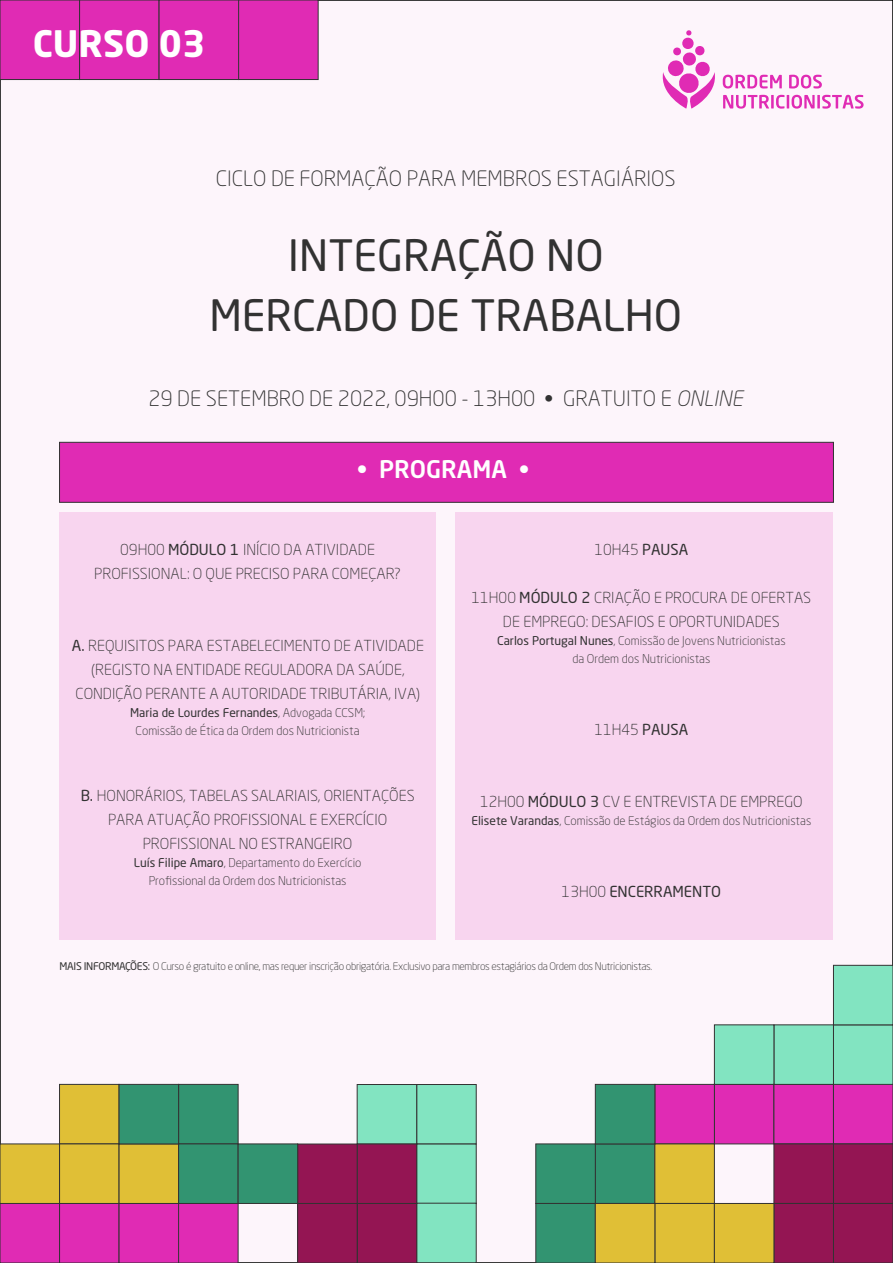
<style>
.page{position:relative;width:893px;height:1263px;background:#fdf5fb}
.page>*{position:absolute;margin:0;border:0;box-sizing:border-box;transform-origin:0 0}
.t1{font:42.75px/60px "Neo Sans Std";color:#323232;text-align:center}
.t2{font:700 36.15px "Neo Sans Std";color:#fff}
.t3{font:500 24px "Neo Sans Std";color:#fff}
.t4{font:300 21px "Neo Sans Std";color:#323232}
.t5{font:300 15px/24px "Neo Sans Std";color:#323232;text-align:center}
.t6{font:15px "Neo Sans Std";color:#323232}
.t7{font:300 12px/18px "Neo Sans Std";color:#323232;text-align:center}
.t8{font:300 10.5px "Neo Sans Std";letter-spacing:-.03em;color:#323232}
.s1{font-weight:400}
.s2{font-style:italic}
.s3{font-weight:300}
</style>
<div class="page">
<div style="left:80px;top:0;width:79px;height:80px;background:#e02bb4"></div>
<div style="left:79px;top:0;width:80px;height:80px;border:1px solid #323232"></div>
<div style="left:0;top:0;width:80px;height:80px;background:#e02bb4"></div>
<div style="left:0;top:0;width:80px;height:80px;border:1px solid #323232"></div>
<div style="left:159px;top:0;width:80px;height:80px;background:#e02bb4"></div>
<div style="left:239px;top:0;width:79px;height:80px;background:#e02bb4"></div>
<div style="left:238px;top:0;width:80px;height:80px;border:1px solid #323232"></div>
<div style="left:60px;top:512px;width:376px;height:428px;background:#f8d5ef"></div>
<div style="left:456px;top:512px;width:377px;height:428px;background:#f8d5ef"></div>
<div style="left:59px;top:442px;width:775px;height:60px;background:#e02bb4;border:1px solid #323232"></div>
<div style="left:714px;top:1084px;width:60px;height:60px;background:#e02bb4"></div>
<div style="left:654px;top:1084px;width:61px;height:60px;background:#e02bb4;border:1px solid #323232"></div>
<div style="left:773px;top:1084px;width:61px;height:60px;background:#e02bb4;border:1px solid #323232"></div>
<div style="left:833px;top:1084px;width:60px;height:60px;background:#e02bb4"></div>
<div style="left:833px;top:1084px;width:60px;height:60px;border:1px solid #323232"></div>
<div style="left:833px;top:1144px;width:60px;height:59px;background:#941553"></div>
<div style="left:833px;top:1143px;width:60px;height:61px;border:1px solid #323232"></div>
<div style="left:773px;top:1143px;width:61px;height:61px;background:#941553;border:1px solid #323232"></div>
<div style="left:833px;top:1203px;width:60px;height:60px;background:#941553"></div>
<div style="left:833px;top:1203px;width:60px;height:60px;border:1px solid #323232"></div>
<div style="left:774px;top:1203px;width:59px;height:60px;background:#941553"></div>
<div style="left:773px;top:1203px;width:61px;height:60px;border:1px solid #323232"></div>
<div style="left:595px;top:1143px;width:60px;height:61px;background:#329471;border:1px solid #323232"></div>
<div style="left:535px;top:1143px;width:61px;height:61px;background:#329471;border:1px solid #323232"></div>
<div style="left:536px;top:1203px;width:59px;height:60px;background:#329471"></div>
<div style="left:535px;top:1203px;width:61px;height:60px;border:1px solid #323232"></div>
<div style="left:595px;top:1084px;width:60px;height:60px;background:#329471;border:1px solid #323232"></div>
<div style="left:654px;top:1143px;width:61px;height:61px;background:#e0bf36;border:1px solid #323232"></div>
<div style="left:655px;top:1203px;width:59px;height:60px;background:#e0bf36"></div>
<div style="left:654px;top:1203px;width:61px;height:60px;border:1px solid #323232"></div>
<div style="left:714px;top:1203px;width:60px;height:60px;background:#e0bf36"></div>
<div style="left:714px;top:1203px;width:60px;height:60px;border:1px solid #323232"></div>
<div style="left:595px;top:1203px;width:60px;height:60px;background:#e0bf36"></div>
<div style="left:595px;top:1203px;width:60px;height:60px;border:1px solid #323232"></div>
<div style="left:833px;top:1025px;width:60px;height:59px;background:#82e4c1"></div>
<div style="left:833px;top:1024px;width:60px;height:61px;border:1px solid #323232"></div>
<div style="left:773px;top:1024px;width:61px;height:61px;background:#82e4c1;border:1px solid #323232"></div>
<div style="left:714px;top:1024px;width:60px;height:61px;background:#82e4c1;border:1px solid #323232"></div>
<div style="left:833px;top:965px;width:60px;height:60px;background:#82e4c1"></div>
<div style="left:833px;top:965px;width:60px;height:60px;border:1px solid #323232"></div>
<div style="left:60px;top:1203px;width:59px;height:60px;background:#e02bb4"></div>
<div style="left:59px;top:1203px;width:60px;height:60px;border:1px solid #323232"></div>
<div style="left:0;top:1203px;width:60px;height:60px;background:#e02bb4"></div>
<div style="left:119px;top:1203px;width:60px;height:60px;background:#e02bb4"></div>
<div style="left:179px;top:1203px;width:59px;height:60px;background:#e02bb4"></div>
<div style="left:416px;top:1084px;width:61px;height:60px;background:#82e4c1;border:1px solid #323232"></div>
<div style="left:416px;top:1144px;width:61px;height:60px;background:#82e4c1;border:1px solid #323232"></div>
<div style="left:417px;top:1203px;width:59px;height:60px;background:#82e4c1"></div>
<div style="left:416px;top:1203px;width:61px;height:60px;border:1px solid #323232"></div>
<div style="left:357px;top:1084px;width:60px;height:60px;background:#82e4c1;border:1px solid #323232"></div>
<div style="left:59px;top:1084px;width:60px;height:60px;background:#e0bf36;border:1px solid #323232"></div>
<div style="left:59px;top:1143px;width:60px;height:61px;background:#e0bf36;border:1px solid #323232"></div>
<div style="left:119px;top:1143px;width:60px;height:61px;background:#e0bf36;border:1px solid #323232"></div>
<div style="left:0;top:1144px;width:60px;height:59px;background:#e0bf36"></div>
<div style="left:0;top:1143px;width:60px;height:61px;border:1px solid #323232"></div>
<div style="left:357px;top:1144px;width:60px;height:60px;background:#941553;border:1px solid #323232"></div>
<div style="left:297px;top:1144px;width:61px;height:60px;background:#941553;border:1px solid #323232"></div>
<div style="left:357px;top:1203px;width:60px;height:60px;background:#941553"></div>
<div style="left:357px;top:1203px;width:60px;height:60px;border:1px solid #323232"></div>
<div style="left:298px;top:1203px;width:59px;height:60px;background:#941553"></div>
<div style="left:297px;top:1203px;width:61px;height:60px;border:1px solid #323232"></div>
<div style="left:178px;top:1084px;width:60px;height:60px;background:#329471;border:1px solid #323232"></div>
<div style="left:178px;top:1143px;width:60px;height:61px;background:#329471;border:1px solid #323232"></div>
<div style="left:238px;top:1143px;width:60px;height:61px;background:#329471;border:1px solid #323232"></div>
<div style="left:119px;top:1084px;width:60px;height:60px;background:#329471;border:1px solid #323232"></div>
<svg style="left:662px;top:30px;width:201px;height:79px"></svg>
<h2 class="t2" style="left:33px;top:20px;width:174px">CURSO 03</h2>
<h3 class="t4" style="left:216px;top:165px;width:461px">CICLO DE FORMAÇÃO PARA MEMBROS ESTAGIÁRIOS</h3>
<h1 class="t1" style="left:209px;top:225px;width:474px">INTEGRAÇÃO NO<br>MERCADO DE TRABALHO</h1>
<h3 class="t4" style="left:148px;top:386px;width:596px">29 DE SETEMBRO DE 2022, 09H00 - 13H00 <span class="s1">•</span> GRATUITO E <span class="s2">ONLINE</span></h3>
<h3 class="t3" style="left:357px;top:454px;width:174px">• PROGRAMA •</h3>
<p class="t5" style="left:94px;top:537px;width:308px">09H00 <span class="s1">MÓDULO 1</span> INÍCIO DA ATIVIDADE<br>PROFISSIONAL: O QUE PRECISO PARA COMEÇAR?</p>
<p class="t5" style="left:72px;top:633px;width:354px"><span class="s1">A.</span> REQUISITOS PARA ESTABELECIMENTO DE ATIVIDADE (REGISTO NA ENTIDADE REGULADORA DA SAÚDE,<br>CONDIÇÃO PERANTE A AUTORIDADE TRIBUTÁRIA, IVA)</p>
<p class="t7" style="left:130px;top:703px;width:237px"><span class="s1">Maria de Lourdes Fernandes</span>, Advogada CCSM;<br>Comissão de Ética da Ordem dos Nutricionista</p>
<p class="t5" style="left:81px;top:783px;width:335px"><span class="s1">B.</span> HONORÁRIOS, TABELAS SALARIAIS, ORIENTAÇÕES<br>PARA ATUAÇÃO PROFISSIONAL E EXERCÍCIO<br>PROFISSIONAL NO ESTRANGEIRO</p>
<p class="t7" style="left:134px;top:853px;width:229px"><span class="s1">Luís Filipe Amaro</span>, Departamento do Exercício<br>Profissional da Ordem dos Nutricionistas</p>
<p class="t5" style="left:594px;top:537px;width:95px">10H45 <span class="s1">PAUSA</span></p>
<p class="t5" style="left:472px;top:585px;width:341px">11H00 <span class="s1">MÓDULO 2</span> CRIAÇÃO E PROCURA DE OFERTAS<br>DE EMPREGO: DESAFIOS E OPORTUNIDADES</p>
<p class="t7" style="left:497px;top:631px;width:290px"><span class="s1">Carlos Portugal Nunes</span>, Comissão de Jovens Nutricionistas da Ordem dos Nutricionistas</p>
<p class="t5" style="left:594px;top:717px;width:95px">11H45 <span class="s1">PAUSA</span></p>
<p class="t5" style="left:480px;top:789px;width:324px">12H00 <span class="s1">MÓDULO 3</span> CV E ENTREVISTA DE EMPREGO</p>
<p class="t7" style="left:471px;top:811px;width:341px"><span class="s1">Elisete Varandas</span>, Comissão de Estágios da Ordem dos Nutricionistas</p>
<p class="t6" style="left:562px;top:882px;width:161px"><span class="s3">13H00</span> ENCERRAMENTO</p>
<p class="t8" style="left:60px;top:960px;width:594px"><span class="s1">MAIS INFORMAÇÕES:</span> O Curso é gratuito e online, mas requer inscrição obrigatória. Exclusivo para membros estagiários da Ordem dos Nutricionistas.</p>
</div>
